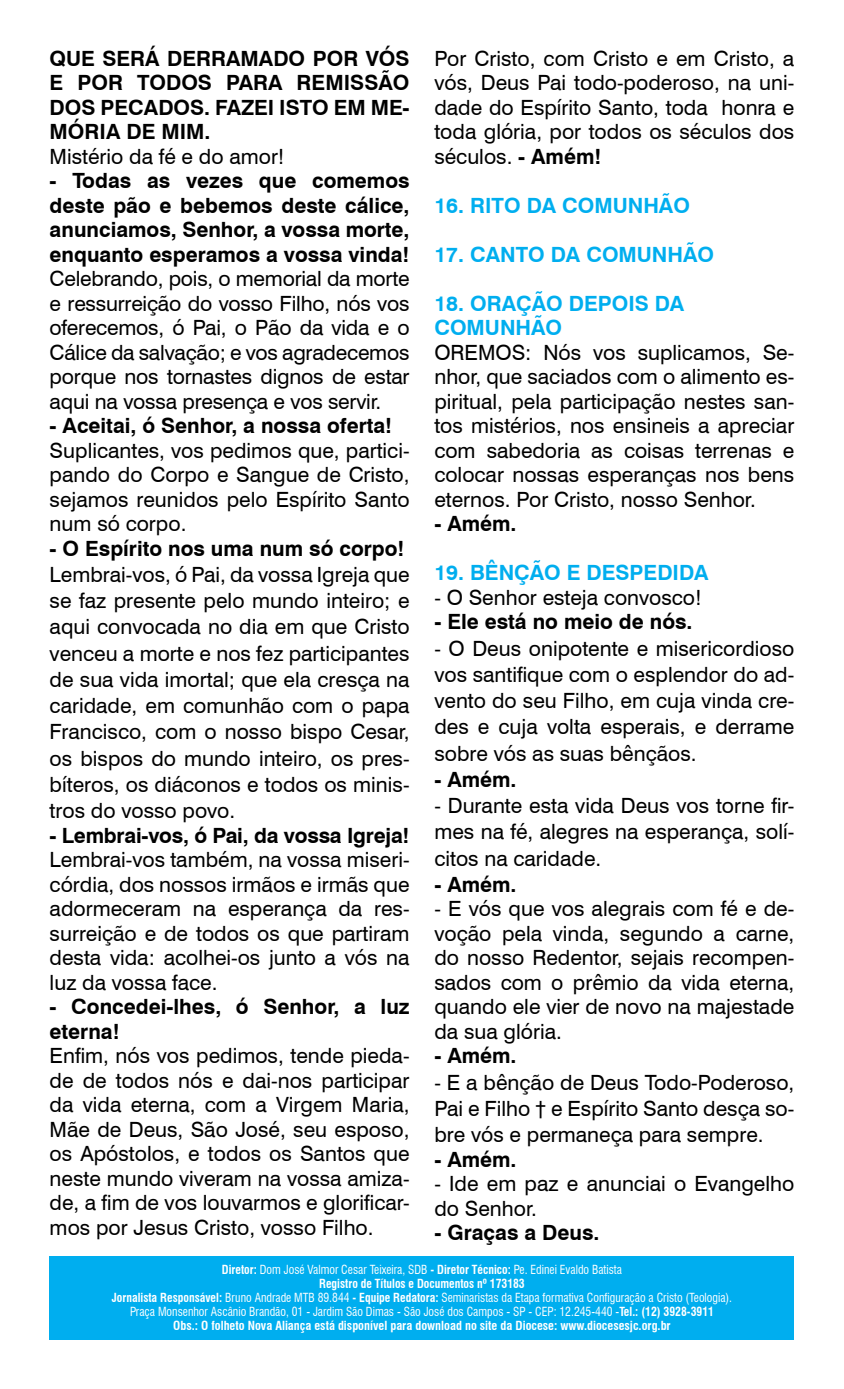
<style>
.page{position:relative;width:844px;height:1389px;background:#fff}
.page>*{position:absolute;margin:0;border:0;box-sizing:border-box;transform-origin:0 0}
.t1{font:21px/24.5px "Swiss 721 BT";color:#000;text-align:justify}
.t2{font:700 21px/24.5px "Swiss 721 BT";color:#000;text-align:justify}
.t3{font:700 21px/24.5px "Swiss 721 BT";color:#00aeef}
.t4{font:condensed 12.25px/14px "Swiss 721 BT";color:#fff;text-align:center;scale:.95 1}
.s1{font-weight:700}
</style>
<div class="page">
<div style="left:50px;top:1256px;width:744px;height:83px;background:#00aeef"></div>
<p class="t2" style="left:50px;top:46px;width:361px">QUE SERÁ DERRAMADO POR VÓS E POR TODOS PARA REMISSÃO DOS PECADOS. FAZEI ISTO EM ME-MÓRIA DE MIM.</p>
<p class="t1" style="left:50px;top:144px;width:236px">Mistério da fé e do amor!</p>
<p class="t2" style="left:50px;top:168px;width:361px">- Todas as vezes que comemos deste pão e bebemos deste cálice, anunciamos, Senhor, a vossa morte, enquanto esperamos a vossa vinda!</p>
<p class="t1" style="left:50px;top:266px;width:361px">Celebrando, pois, o memorial da morte e ressurreição do vosso Filho, nós vos oferecemos, ó Pai, o Pão da vida e o Cálice da salvação; e vos agradecemos porque nos tornastes dignos de estar aqui na vossa presença e vos servir.</p>
<p class="t2" style="left:50px;top:413px;width:344px">- Aceitai, ó Senhor, a nossa oferta!</p>
<p class="t1" style="left:50px;top:438px;width:361px">Suplicantes, vos pedimos que, partici&shy;pando do Corpo e Sangue de Cristo, sejamos reunidos pelo Espírito Santo num só corpo.</p>
<p class="t2" style="left:50px;top:536px;width:356px">- O Espírito nos uma num só corpo!</p>
<p class="t1" style="left:50px;top:561px;width:361px;line-height:26.2px">Lembrai-vos, ó Pai, da vossa Igreja que se faz presente pelo mundo inteiro; e aqui convocada no dia em que Cristo venceu a morte e nos fez participantes de sua vida imortal; que ela cresça na caridade, em comunhão com o papa Francisco, com o nosso bispo Cesar, os bispos do mundo inteiro, os pres&shy;bíteros, os diáconos e todos os minis&shy;tros do vosso povo.</p>
<p class="t2" style="left:50px;top:823px;width:361px">- Lembrai-vos, ó Pai, da vossa Igreja!</p>
<p class="t1" style="left:50px;top:847px;width:361px">Lembrai-vos também, na vossa miseri&shy;córdia, dos nossos irmãos e irmãs que adormeceram na esperança da res&shy;surreição e de todos os que partiram desta vida: acolhei-os junto a vós na luz da vossa face.</p>
<p class="t2" style="left:50px;top:994px;width:361px">- Concedei-lhes, ó Senhor, a luz eterna!</p>
<p class="t1" style="left:50px;top:1043px;width:361px">Enfim, nós vos pedimos, tende pieda&shy;de de todos nós e dai-nos participar da vida eterna, com a Virgem Maria, Mãe de Deus, São José, seu esposo, os Apóstolos, e todos os Santos que neste mundo viveram na vossa amiza&shy;de, a fim de vos louvarmos e glorificar&shy;mos por Jesus Cristo, vosso Filho.</p>
<p class="t1" style="left:434px;top:46px;width:361px">Por Cristo, com Cristo e em Cristo, a vós, Deus Pai todo-poderoso, na uni&shy;dade do Espírito Santo, toda honra e toda glória, por todos os séculos dos séculos. <span class="s1">- Amém!</span></p>
<p class="t3" style="left:434px;top:193px;width:257px">16. RITO DA COMUNHÃO</p>
<p class="t3" style="left:434px;top:242px;width:281px">17. CANTO DA COMUNHÃO</p>
<p class="t3" style="left:434px;top:291px;width:251px">18. ORAÇÃO DEPOIS DA<br>COMUNHÃO</p>
<p class="t1" style="left:434px;top:340px;width:361px">OREMOS: Nós vos suplicamos, Se&shy;nhor, que saciados com o alimento es&shy;piritual, pela participação nestes san&shy;tos mistérios, nos ensineis a apreciar com sabedoria as coisas terrenas e colocar nossas esperanças nos bens eternos. Por Cristo, nosso Senhor.</p>
<p class="t2" style="left:434px;top:512px;width:84px">- Amém.</p>
<p class="t3" style="left:434px;top:561px;width:275px">19. BÊNÇÃO E DESPEDIDA</p>
<p class="t1" style="left:434px;top:585px;width:269px">- O Senhor esteja convosco!</p>
<p class="t2" style="left:434px;top:610px;width:259px">- Ele está no meio de nós.</p>
<p class="t1" style="left:434px;top:635px;width:361px;line-height:26.2px">- O Deus onipotente e misericordioso vos santifique com o esplendor do ad&shy;vento do seu Filho, em cuja vinda cre&shy;des e cuja volta esperais, e derrame sobre vós as suas bênçãos.</p>
<p class="t2" style="left:434px;top:767px;width:84px">- Amém.</p>
<p class="t1" style="left:434px;top:792px;width:361px;line-height:26.2px">- Durante esta vida Deus vos torne fir&shy;mes na fé, alegres na esperança, solí&shy;citos na caridade.</p>
<p class="t2" style="left:434px;top:872px;width:84px">- Amém.</p>
<p class="t1" style="left:434px;top:897px;width:361px">- E vós que vos alegrais com fé e de&shy;voção pela vinda, segundo a carne, do nosso Redentor, sejais recompen&shy;sados com o prêmio da vida eterna, quando ele vier de novo na majestade da sua glória.</p>
<p class="t2" style="left:434px;top:1044px;width:84px">- Amém.</p>
<p class="t1" style="left:434px;top:1069px;width:361px;line-height:26.2px">- E a bênção de Deus Todo-Poderoso, Pai e Filho † e Espírito Santo desça so&shy;bre vós e permaneça para sempre.</p>
<p class="t2" style="left:434px;top:1147px;width:84px">- Amém.</p>
<p class="t1" style="left:434px;top:1171px;width:361px">- Ide em paz e anunciai o Evangelho do Senhor.</p>
<p class="t2" style="left:434px;top:1220px;width:166px">- Graças a Deus.</p>
<p class="t4" style="left:112px;top:1263px;width:654px"><span class="s1">Diretor:</span> Dom José Valmor Cesar Teixeira, SDB <span class="s1">- Diretor Técnico:</span> Pe. Edinei Evaldo Batista<br><span class="s1">Registro de Títulos e Documentos nº 173183<br>Jornalista Responsável:</span> Bruno Andrade MTB 89.844 <span class="s1">- Equipe Redatora:</span> Seminaristas da Etapa formativa Configuração a Cristo (Teologia).<br>Praça Monsenhor Ascânio Brandão, 01 - Jardim São Dimas - São José dos Campos - SP - CEP: 12.245-440 -<span class="s1">Tel.: (12) 3928-3911<br>Obs.: O folheto Nova Aliança está disponível para download no site da Diocese: www.diocesesjc.org.br</span></p>
</div>
